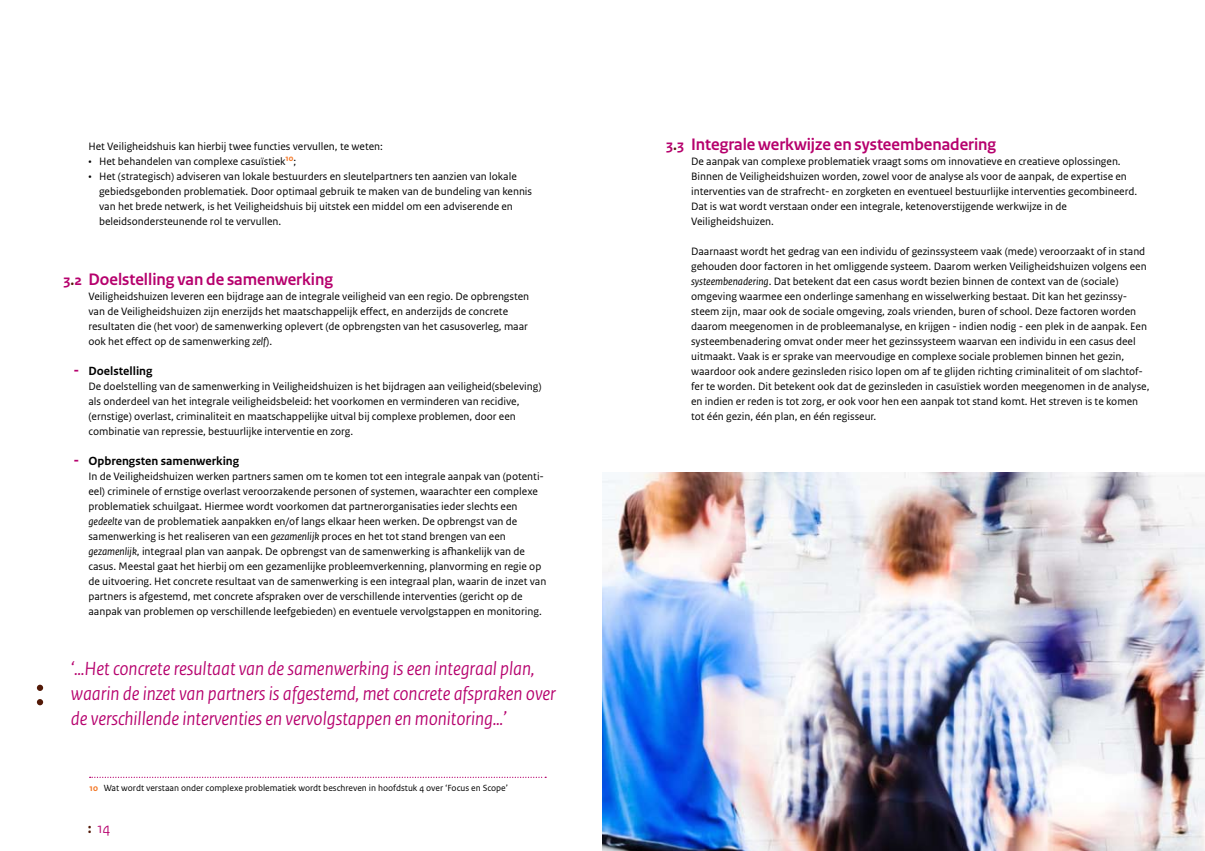
<style>
.page{position:relative;width:1205px;height:851px;background:#fff}
.page>*{position:absolute;margin:0;border:0;box-sizing:border-box;transform-origin:0 0}
.t1{font:italic 20px/25px "Rijksoverheid Sans Heading";color:#b6006d}
.t2{font:700 17.5px "Rijksoverheid Sans Heading";color:#b6006d}
.t3{font:700 15px "Rijksoverheid Sans Text";color:#b6006d}
.t4{font:15px "Rijksoverheid Sans Heading";color:#b6006d}
.t5{font:700 12.5px "Rijksoverheid Sans Text";color:#000}
.t6{font:11.25px/15px "Rijksoverheid Sans Text";color:#000}
.t7{font:9.38px "Rijksoverheid Sans Text";color:#000}
.s1{font-style:italic}
.s2{color:#521907}
.s3{font-weight:700;color:#f37421}
.s4{font-family:"Rijksoverheid Sans Text";font-weight:700;color:#521907}
</style>
<div class="page">
<svg style="left:90px;top:776px;width:456px;height:1px"></svg>
<img style="left:602px;top:472px;width:603px;height:378px">
<svg style="left:37px;top:699px;width:6px;height:6px"></svg>
<svg style="left:37px;top:684px;width:6px;height:6px"></svg>
<p class="t6" style="left:88px;top:139px;width:296px">Het Veiligheidshuis kan hierbij twee functies vervullen, te weten:</p>
<p class="t6" style="left:88px;top:154px;width:209px">• Het behandelen van complexe casuïstiek<sup>10</sup>;</p>
<p class="t6" style="left:99px;top:169px;width:435px;text-indent:-11px">• Het (strategisch) adviseren van lokale bestuurders en sleutelpartners ten aanzien van lokale gebiedsgebonden problematiek. Door optimaal gebruik te maken van de bundeling van kennis van het brede netwerk, is het Veiligheidshuis bij uitstek een middel om een adviserende en beleidsondersteunende rol te vervullen.</p>
<h2 class="t2" style="left:88px;top:269px;width:246px">Doelstelling van de samenwerking</h2>
<p class="t6" style="left:88px;top:289px;width:442px">Veiligheidshuizen leveren een bijdrage aan de integrale veiligheid van een regio. De opbrengsten van de Veiligheidshuizen zijn enerzijds het maatschappelijk effect, en anderzijds de concrete resultaten die (het voor) de samenwerking oplevert (de opbrengsten van het casusoverleg, maar ook het effect op de samenwerking <span class="s1">zelf</span>).</p>
<p class="t5" style="left:88px;top:364px;width:66px">Doelstelling</p>
<p class="t6" style="left:88px;top:379px;width:455px">De doelstelling van de samenwerking in Veiligheidshuizen is het bijdragen aan veiligheid(sbeleving) als onderdeel van het integrale veiligheidsbeleid: het voorkomen en verminderen van recidive, (ernstige) overlast, criminaliteit en maatschappelijke uitval bij complexe problemen, door een combinatie van repressie, bestuurlijke interventie en zorg.</p>
<p class="t5" style="left:88px;top:454px;width:152px">Opbrengsten samenwerking</p>
<p class="t6" style="left:88px;top:469px;width:459px">In de Veiligheidshuizen werken partners samen om te komen tot een integrale aanpak van (potenti&shy;eel) criminele of ernstige overlast veroorzakende personen of systemen, waarachter een complexe problematiek schuilgaat. Hiermee wordt voorkomen dat partnerorganisaties ieder slechts een <span class="s1">gedeelte</span> van de problematiek aanpakken en/of langs elkaar heen werken. De opbrengst van de samenwerking is het realiseren van een <span class="s1">gezamenlijk</span> proces en het tot stand brengen van een <span class="s1">gezamenlijk</span>, integraal plan van aanpak. De opbrengst van de samenwerking is afhankelijk van de casus. Meestal gaat het hierbij om een gezamenlijke probleemverkenning, planvorming en regie op de uitvoering. Het concrete resultaat van de samenwerking is een integraal plan, waarin de inzet van partners is afgestemd, met concrete afspraken over de verschillende interventies (gericht op de aanpak van problemen op verschillende leefgebieden) en eventuele vervolgstappen en monitoring.</p>
<h3 class="t3" style="left:64px;top:272px;width:20px">3<span class="s2">.</span>2</h3>
<h3 class="t3" style="left:74px;top:362px;width:7px">-</h3>
<h3 class="t3" style="left:74px;top:452px;width:7px">-</h3>
<h1 class="t1" style="left:71px;top:655px;width:486px">‘...Het concrete resultaat van de samenwerking is een integraal plan, waarin de inzet van partners is afgestemd, met concrete afspraken over de verschillende interventies en vervolgstappen en monitoring...’</h1>
<p class="t7" style="left:90px;top:782px;width:420px"><span class="s3">10</span> Wat wordt verstaan onder complexe problematiek wordt beschreven in hoofdstuk 4 over ‘Focus en Scope’</p>
<h3 class="t4" style="left:88px;top:819px;width:24px"><span class="s4">:</span> 14</h3>
<h2 class="t2" style="left:691px;top:134px;width:307px">Integrale werkwijze en systeembenadering</h2>
<p class="t6" style="left:691px;top:154px;width:448px">De aanpak van complexe problematiek vraagt soms om innovatieve en creatieve oplossingen.<br>Binnen de Veiligheidshuizen worden, zowel voor de analyse als voor de aanpak, de expertise en interventies van de strafrecht- en zorgketen en eventueel bestuurlijke interventies gecombineerd.<br>Dat is wat wordt verstaan onder een integrale, ketenoverstijgende werkwijze in de Veiligheidshuizen.</p>
<p class="t6" style="left:691px;top:244px;width:460px">Daarnaast wordt het gedrag van een individu of gezinssysteem vaak (mede) veroorzaakt of in stand gehouden door factoren in het omliggende systeem. Daarom werken Veiligheidshuizen volgens een <span class="s1">systeembenadering</span>. Dat betekent dat een casus wordt bezien binnen de context van de (sociale) omgeving waarmee een onderlinge samenhang en wisselwerking bestaat. Dit kan het gezinssy&shy;steem zijn, maar ook de sociale omgeving, zoals vrienden, buren of school. Deze factoren worden daarom meegenomen in de probleemanalyse, en krijgen - indien nodig - een plek in de aanpak. Een systeembenadering omvat onder meer het gezinssysteem waarvan een individu in een casus deel uitmaakt. Vaak is er sprake van meervoudige en complexe sociale problemen binnen het gezin, waardoor ook andere gezinsleden risico lopen om af te glijden richting criminaliteit of om slachtof&shy;fer te worden. Dit betekent ook dat de gezinsleden in casuïstiek worden meegenomen in de analyse, en indien er reden is tot zorg, er ook voor hen een aanpak tot stand komt. Het streven is te komen tot één gezin, één plan, en één regisseur.</p>
<h3 class="t3" style="left:666px;top:137px;width:19px">3<span class="s2">.</span>3</h3>
</div>
